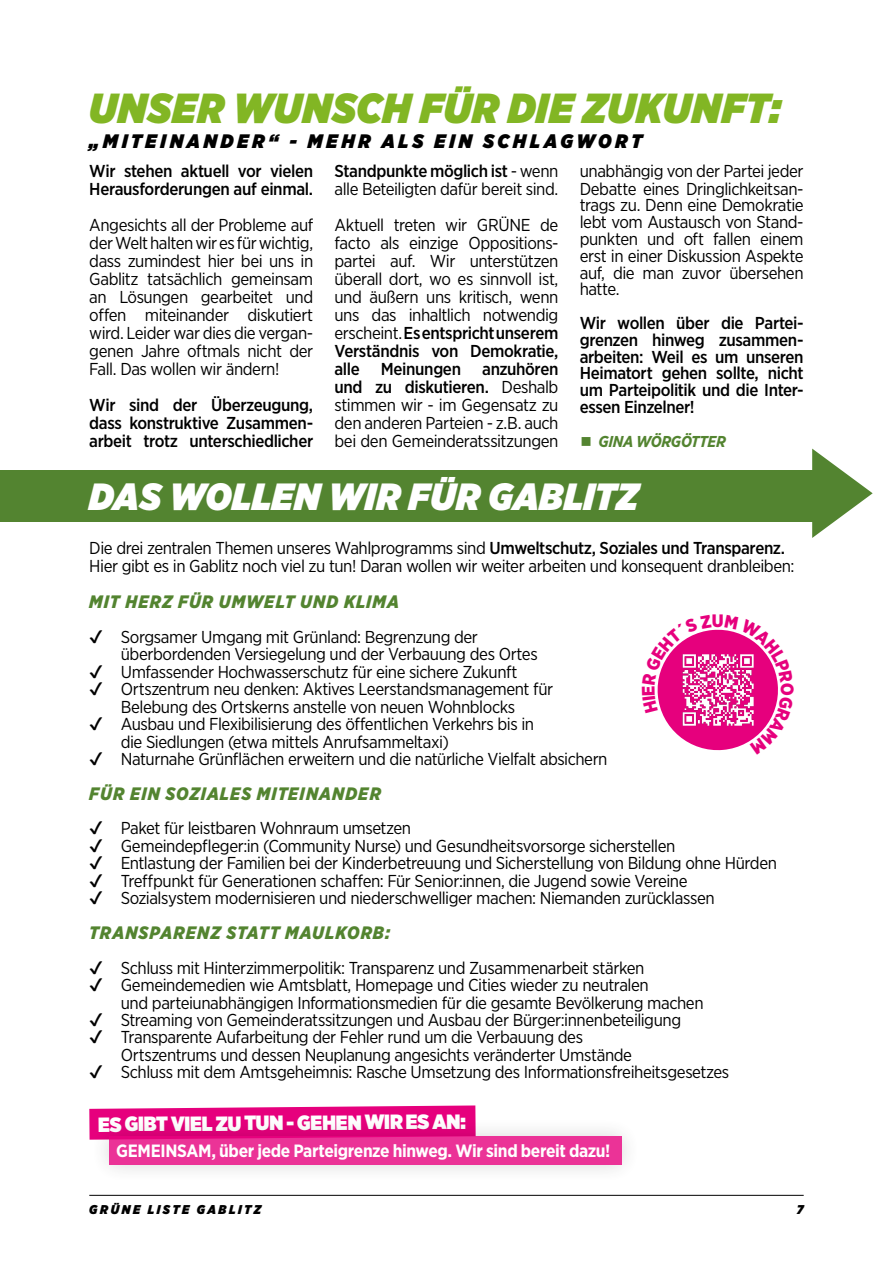
<style>
.page{position:relative;width:893px;height:1263px;background:#fff}
.page>*{position:absolute;margin:0;border:0;box-sizing:border-box;transform-origin:0 0}
.t1{font:italic 900 42px "Gotham Narrow";letter-spacing:.025em;color:#82b624}
.t2{font:italic 900 37.8px "Gotham Narrow";letter-spacing:.01em;color:#fff}
.t3{font:900 20.55px "Gotham Narrow";color:#fff}
.t4{font:italic 900 19.5px "Gotham Narrow";letter-spacing:.19em;color:#000}
.t5{font:italic 900 18px "Gotham Narrow";letter-spacing:.05em;color:#538430}
.t6{font:900 18px "Gotham Narrow";color:#e6007d}
.t7{font:700 17.85px "Gotham Narrow";letter-spacing:-.02em;color:#fff}
.t8{font:17.25px/18px "Gotham Narrow";letter-spacing:-.025em;color:#000}
.t9{font:500 17.25px/16.8px "Gotham Narrow";letter-spacing:-.025em;color:#000;text-align:justify}
.t10{font:italic 700 15.75px "Gotham Narrow";letter-spacing:-.025em;color:#538430}
.t11{font:italic 900 12.75px "Gotham Narrow";letter-spacing:.195em;color:#000}
.s1{font-weight:500}
</style>
<div class="page">
<hr style="left:89px;top:1195px;width:715px;height:1px;background:#000">
<div style="left:0;top:471px;width:826px;height:51px;background:#538430"></div>
<svg style="left:89px;top:1105px;width:387px;height:10px"></svg>
<div style="left:89px;top:1115px;width:553px;height:70px;background:#000;opacity:.2"></div>
<div style="left:109px;top:1136px;width:512px;height:28px;background:#eb3397"></div>
<svg style="left:812px;top:449px;width:61px;height:89px"></svg>
<svg style="left:657px;top:629px;width:121px;height:122px"></svg>
<h1 class="t1" style="left:89px;top:80px;width:693px">UNSER WUNSCH FÜR DIE ZUKUNFT:</h1>
<p class="t4" style="left:89px;top:128px;width:554px">„MITEINANDER“ - MEHR ALS EIN SCHLAGWORT</p>
<p class="t9" style="left:89px;top:161px;width:225px;line-height:18px">Wir stehen aktuell vor vielen<br>Herausforderungen auf einmal.</p>
<p class="t8" style="left:89px;top:215px;width:225px;text-align:justify">Angesichts all der Probleme auf der Welt halten wir es für wichtig, dass zumindest hier bei uns in Gablitz tatsächlich gemeinsam an Lösungen gearbeitet und offen miteinander diskutiert wird. Leider war dies die vergan&shy;genen Jahre oftmals nicht der Fall. Das wollen wir ändern!</p>
<p class="t9" style="left:89px;top:395px;width:225px;line-height:18px">Wir sind der Überzeugung, dass konstruktive Zusammen&shy;arbeit trotz unterschiedlicher</p>
<p class="t8" style="left:334px;top:161px;width:225px"><span class="s1">Standpunkte möglich ist</span> - wenn alle Beteiligten dafür bereit sind.</p>
<p class="t8" style="left:334px;top:215px;width:225px;text-align:justify">Aktuell treten wir GRÜNE de facto als einzige Oppositions&shy;partei auf. Wir unterstützen überall dort, wo es sinnvoll ist, und äußern uns kritisch, wenn uns das inhaltlich notwendig erscheint. <span class="s1">Es entspricht unserem Verständnis von Demokratie, alle Meinungen anzuhören und zu diskutieren.</span> Deshalb stimmen wir - im Gegensatz zu den anderen Parteien - z.B. auch bei den Gemeinderatssitzungen</p>
<p class="t8" style="left:580px;top:162px;width:225px;line-height:17px;text-align:justify">unabhängig von der Partei jeder Debatte eines Dringlichkeitsan&shy;trags zu. Denn eine Demokratie lebt vom Austausch von Stand&shy;punkten und oft fallen einem erst in einer Diskussion Aspekte auf, die man zuvor übersehen hatte.</p>
<p class="t9" style="left:580px;top:314px;width:225px">Wir wollen über die Partei&shy;grenzen hinweg zusammen&shy;arbeiten: Weil es um unseren Heimatort gehen sollte, nicht um Parteipolitik und die Inter&shy;essen Einzelner!</p>
<p class="t10" style="left:580px;top:431px;width:148px">◼ GINA WÖRGÖTTER</p>
<h2 class="t2" style="left:89px;top:471px;width:550px">DAS WOLLEN WIR FÜR GABLITZ</h2>
<p class="t8" style="left:89px;top:538px;width:707px">Die drei zentralen Themen unseres Wahlprogramms sind <span class="s1">Umweltschutz, Soziales und Transparenz.<br></span>Hier gibt es in Gablitz noch viel zu tun! Daran wollen wir weiter arbeiten und konsequent dranbleiben:</p>
<p class="t5" style="left:89px;top:590px;width:311px">MIT HERZ FÜR UMWELT UND KLIMA</p>
<p class="t8" style="left:121px;top:628px;width:418px;line-height:17.4px;text-indent:-31px">✔ Sorgsamer Umgang mit Grünland: Begrenzung der überbordenden Versiegelung und der Verbauung des Ortes</p>
<p class="t8" style="left:89px;top:662px;width:430px">✔ Umfassender Hochwasserschutz für eine sichere Zukunft</p>
<p class="t8" style="left:89px;top:680px;width:465px;line-height:17.4px;text-align:center">✔ Ortszentrum neu denken: Aktives Leerstandsmanagement für<br>Belebung des Ortskerns anstelle von neuen Wohnblocks</p>
<p class="t8" style="left:121px;top:715px;width:415px;line-height:17.4px;text-indent:-31px">✔ Ausbau und Flexibilisierung des öffentlichen Verkehrs bis in die Siedlungen (etwa mittels Anrufsammeltaxi)</p>
<p class="t8" style="left:89px;top:749px;width:520px">✔ Naturnahe Grünflächen erweitern und die natürliche Vielfalt absichern</p>
<p class="t5" style="left:89px;top:781px;width:293px">FÜR EIN SOZIALES MITEINANDER</p>
<p class="t8" style="left:89px;top:819px;width:323px">✔ Paket für leistbaren Wohnraum umsetzen</p>
<p class="t8" style="left:89px;top:836px;width:588px">✔ Gemeindepfleger:in (Community Nurse) und Gesundheitsvorsorge sicherstellen</p>
<p class="t8" style="left:89px;top:854px;width:689px">✔ Entlastung der Familien bei der Kinderbetreuung und Sicherstellung von Bildung ohne Hürden</p>
<p class="t8" style="left:89px;top:871px;width:600px">✔ Treffpunkt für Generationen schaffen: Für Senior:innen, die Jugend sowie Vereine</p>
<p class="t8" style="left:89px;top:889px;width:627px">✔ Sozialsystem modernisieren und niederschwelliger machen: Niemanden zurücklassen</p>
<p class="t5" style="left:89px;top:921px;width:302px">TRANSPARENZ STATT MAULKORB:</p>
<p class="t8" style="left:89px;top:958px;width:557px">✔ Schluss mit Hinterzimmerpolitik: Transparenz und Zusammenarbeit stärken</p>
<p class="t8" style="left:121px;top:976px;width:584px;line-height:17.4px;text-indent:-31px">✔ Gemeindemedien wie Amtsblatt, Homepage und Cities wieder zu neutralen<br>und parteiunabhängigen Informationsmedien für die gesamte Bevölkerung machen</p>
<p class="t8" style="left:89px;top:1010px;width:593px">✔ Streaming von Gemeinderatssitzungen und Ausbau der Bürger:innenbeteiligung</p>
<p class="t8" style="left:121px;top:1028px;width:513px;line-height:17.4px;text-indent:-31px">✔ Transparente Aufarbeitung der Fehler rund um die Verbauung des<br>Ortszentrums und dessen Neuplanung angesichts veränderter Umstände</p>
<p class="t8" style="left:89px;top:1063px;width:641px">✔ Schluss mit dem Amtsgeheimnis: Rasche Umsetzung des Informationsfreiheitsgesetzes</p>
<p class="t6" style="left:712px;top:608px;width:13px">U</p>
<p class="t3" style="left:98px;top:1112px;width:369px;rotate:-1deg">ES GIBT VIEL ZU TUN - GEHEN WIR ES AN:</p>
<p class="t7" style="left:116px;top:1139px;width:496px">GEMEINSAM, über jede Parteigrenze hinweg. Wir sind bereit dazu!</p>
<p class="t11" style="left:89px;top:1200px;width:173px">GRÜNE LISTE GABLITZ</p>
<p class="t11" style="left:797px;top:1200px;width:8px">7</p>
</div>
